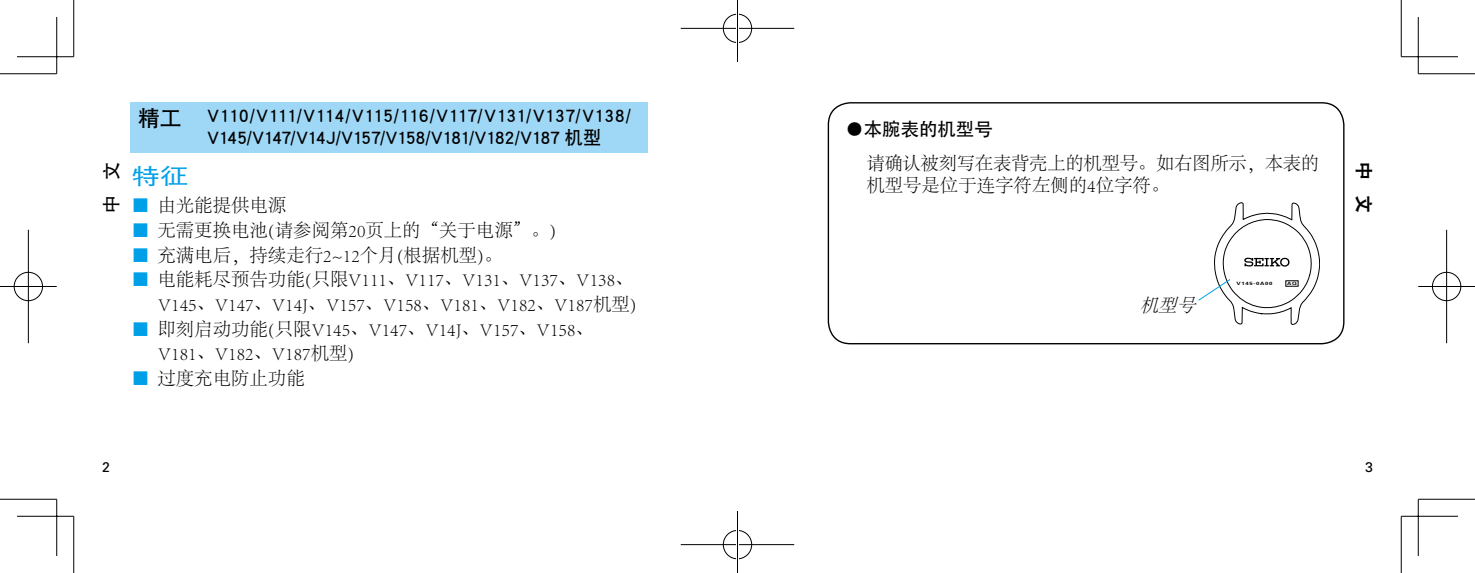
<style>
.page{position:relative;width:1475px;height:573px;background:#fff}
.page>*{position:absolute;margin:0;border:0;box-sizing:border-box;transform-origin:0 0}
.t1{font:22px "DF Hei GB W7";color:#000}
.t2{font:22px "DF Hei GB W5";color:#00a0e9;scale:1.3 1}
.t3{font:300 18.4px/24.6px "Adobe Song Std";color:#000}
.t4{font:18.4px/22px "DF Hei GB W7";letter-spacing:-.025em;color:#000}
.t5{font:18.4px "Adobe Heiti Std";color:#000}
.t6{font:italic 300 18.4px "Adobe Song Std";color:#000}
.t7{font:18px "DF Hei GB W9";color:#000}
.t8{font:18px "DF Hei GB W7";color:#000}
.t9{font:14px "Univers";color:#000}
.t10{font:700 4.6px "Univers";letter-spacing:.12em;color:#000;scale:1.3 1}
.s1{color:#00a0e9}
.s2{font-family:"Adobe Song Std";font-weight:300}
</style>
<div class="page">
<div style="left:130px;top:102px;width:518px;height:50px;background:#9fd8f7"></div>
<div style="left:827px;top:102px;width:517px;height:242px;border:1px solid #000;border-radius:22px"></div>
<svg style="left:1198px;top:202px;width:121px;height:123px"></svg>
<hr style="left:0;top:73px;width:57px;height:1px;background:#000">
<hr style="left:1417px;top:73px;width:57px;height:1px;background:#000">
<hr style="left:0;top:499px;width:57px;height:1px;background:#000">
<hr style="left:1417px;top:499px;width:57px;height:1px;background:#000">
<hr style="left:73px;top:0;width:1px;height:57px;background:#000">
<hr style="left:73px;top:516px;width:1px;height:57px;background:#000">
<hr style="left:1400px;top:0;width:1px;height:57px;background:#000">
<hr style="left:1400px;top:516px;width:1px;height:57px;background:#000">
<hr style="left:17px;top:56px;width:57px;height:1px;background:#000">
<hr style="left:1400px;top:56px;width:57px;height:1px;background:#000">
<hr style="left:17px;top:516px;width:57px;height:1px;background:#000">
<hr style="left:1400px;top:516px;width:57px;height:1px;background:#000">
<hr style="left:56px;top:17px;width:1px;height:57px;background:#000">
<hr style="left:56px;top:499px;width:1px;height:57px;background:#000">
<hr style="left:1417px;top:17px;width:1px;height:57px;background:#000">
<hr style="left:1417px;top:499px;width:1px;height:57px;background:#000">
<div style="left:721px;top:13px;width:32px;height:31px;border:3px solid #fff;border-radius:50%"></div>
<hr style="left:680px;top:27px;width:114px;height:3px;background:#fff">
<div style="left:723px;top:14px;width:28px;height:29px;border:1px solid #000;border-radius:50%"></div>
<hr style="left:680px;top:28px;width:114px;height:1px;background:#000">
<hr style="left:737px;top:0;width:1px;height:57px;background:#000">
<div style="left:721px;top:529px;width:32px;height:31px;border:3px solid #fff;border-radius:50%"></div>
<hr style="left:680px;top:543px;width:114px;height:3px;background:#fff">
<div style="left:723px;top:530px;width:28px;height:29px;border:1px solid #000;border-radius:50%"></div>
<hr style="left:680px;top:544px;width:114px;height:1px;background:#000">
<hr style="left:737px;top:516px;width:1px;height:57px;background:#000">
<div style="left:13px;top:271px;width:31px;height:31px;border:3px solid #fff;border-radius:50%"></div>
<hr style="left:0;top:285px;width:57px;height:3px;background:#fff">
<hr style="left:27px;top:230px;width:3px;height:113px;background:#fff">
<div style="left:14px;top:272px;width:29px;height:29px;border:1px solid #000;border-radius:50%"></div>
<hr style="left:0;top:286px;width:57px;height:1px;background:#000">
<hr style="left:28px;top:230px;width:1px;height:113px;background:#000">
<div style="left:1430px;top:271px;width:31px;height:31px;border:3px solid #fff;border-radius:50%"></div>
<hr style="left:1417px;top:285px;width:57px;height:3px;background:#fff">
<hr style="left:1444px;top:230px;width:3px;height:113px;background:#fff">
<div style="left:1431px;top:272px;width:29px;height:29px;border:1px solid #000;border-radius:50%"></div>
<hr style="left:1417px;top:286px;width:57px;height:1px;background:#000">
<hr style="left:1445px;top:230px;width:1px;height:113px;background:#000">
<hr style="left:736px;top:5px;width:2px;height:57px;background:#fff">
<hr style="left:736px;top:511px;width:2px;height:57px;background:#fff">
<hr style="left:737px;top:5px;width:1px;height:57px;background:#000">
<hr style="left:737px;top:511px;width:1px;height:57px;background:#000">
<p class="t8" style="left:101px;top:212px;width:52px;rotate:-90deg">中 文</p>
<p class="t1" style="left:138px;top:107px;width:46px">精工</p>
<p class="t2" style="left:131px;top:164px;width:46px">特征</p>
<p class="t3" style="left:131px;top:194px;width:156px"><span class="s1">■</span> 由光能提供电源</p>
<p class="t3" style="left:131px;top:219px;width:426px"><span class="s1">■</span> 无需更换电池(请参阅第20页上的“关于电源”。)</p>
<p class="t3" style="left:131px;top:243px;width:372px"><span class="s1">■</span> 充满电后，持续走行2~12个月(根据机型)。</p>
<p class="t3" style="left:131px;top:268px;width:507px;text-align:right"><span class="s1">■</span> 电能耗尽预告功能(只限V111、V117、V131、V137、V138、<br>V145、V147、V14J、V157、V158、V181、V182、V187机型)</p>
<p class="t3" style="left:158px;top:317px;width:437px;text-indent:-27px"><span class="s1">■</span> 即刻启动功能(只限V145、V147、V14J、V157、V158、<br>V181、V182、V187机型)</p>
<p class="t3" style="left:131px;top:367px;width:175px"><span class="s1">■</span> 过度充电防止功能</p>
<p class="t4" style="left:207px;top:104px;width:425px">V110/V111/V114/V115/116/V117/V131/V137/V138/<br>V145/V147/V14J/V157/V158/V181/V182/V187 机型</p>
<p class="t5" style="left:845px;top:118px;width:149px"><span class="s2">●</span>本腕表的机型号</p>
<p class="t3" style="left:866px;top:152px;width:454px;line-height:22px">请确认被刻写在表背壳上的机型号。如右图所示，本表的机型号是位于连字符左侧的4位字符。</p>
<p class="t6" style="left:1139px;top:295px;width:62px">机型号</p>
<p class="t10" style="left:1236px;top:280px;width:29px">V145-0A00</p>
<p class="t10" style="left:1286px;top:281px;width:9px">AQ</p>
<p class="t7" style="left:1373px;top:162px;width:52px;rotate:90deg">中 文</p>
<p class="t9" style="left:102px;top:458px;width:9px">2</p>
<p class="t9" style="left:1364px;top:458px;width:9px">3</p>
</div>
